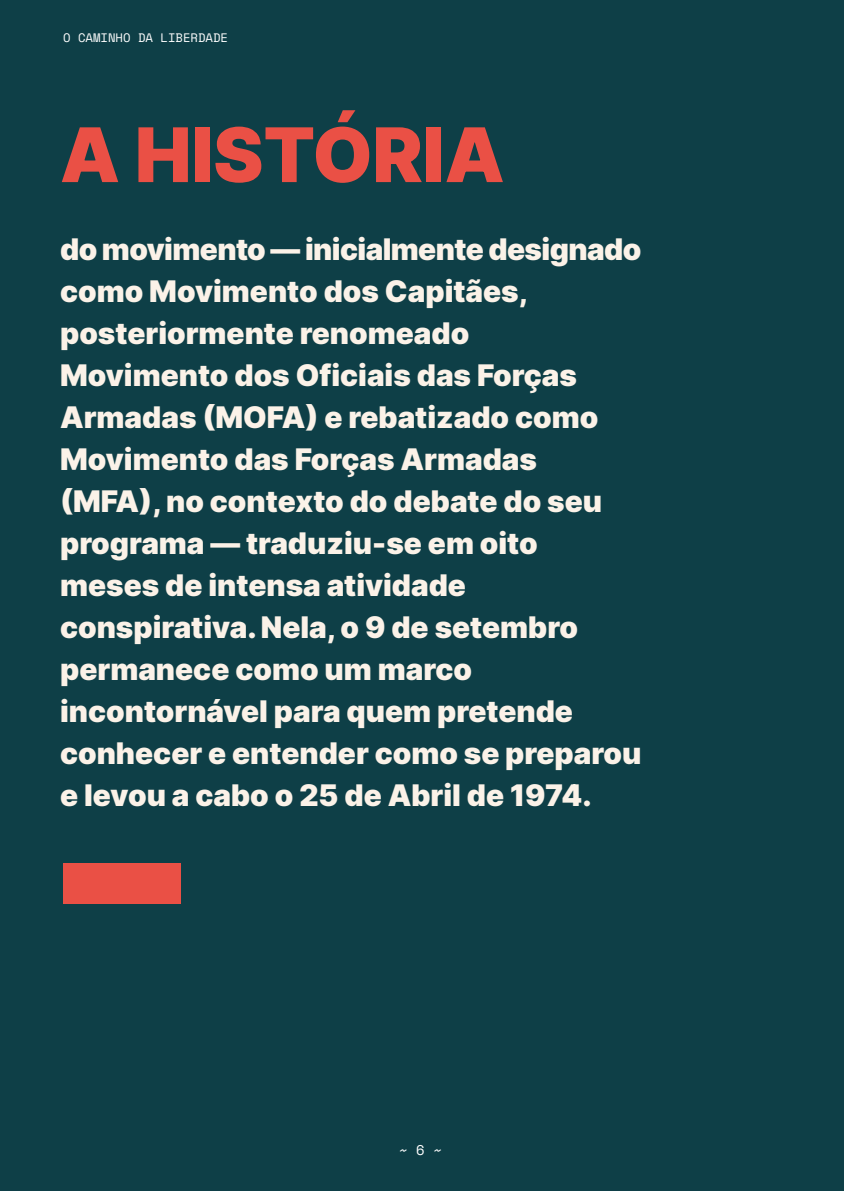
<style>
.page{position:relative;width:844px;height:1191px;background:#fff}
.page>*{position:absolute;margin:0;border:0;box-sizing:border-box;transform-origin:0 0}
.t1{font:900 75.25px "Inter";color:#ea5045}
.t2{font:900 29.75px/42px "Inter";color:#fbf2e8}
.t3{font:14px "Space Mono";color:#fff}
.t4{font:12.25px "Space Mono";color:#fff}
</style>
<div class="page">
<div style="left:0;top:0;width:843px;height:1191px;background:#0e3f47"></div>
<div style="left:63px;top:863px;width:117px;height:40px;background:#ea5045"></div>
<p class="t4" style="left:63px;top:29px;width:166px">O CAMINHO DA LIBERDADE</p>
<h1 class="t1" style="left:60px;top:100px;width:446px">A HISTÓRIA</h1>
<p class="t2" style="left:60px;top:227px;width:582px">do movimento — inicialmente designado como Movimento dos Capitães, posteriormente renomeado<br>Movimento dos Oficiais das Forças<br>Armadas (MOFA) e rebatizado como<br>Movimento das Forças Armadas (MFA), no contexto do debate do seu programa — traduziu-se em oito meses de intensa atividade conspirativa. Nela, o 9 de setembro permanece como um marco incontornável para quem pretende conhecer e entender como se preparou e levou a cabo o 25 de Abril de 1974.</p>
<p class="t3" style="left:399px;top:1139px;width:44px">~ 6 ~</p>
</div>
